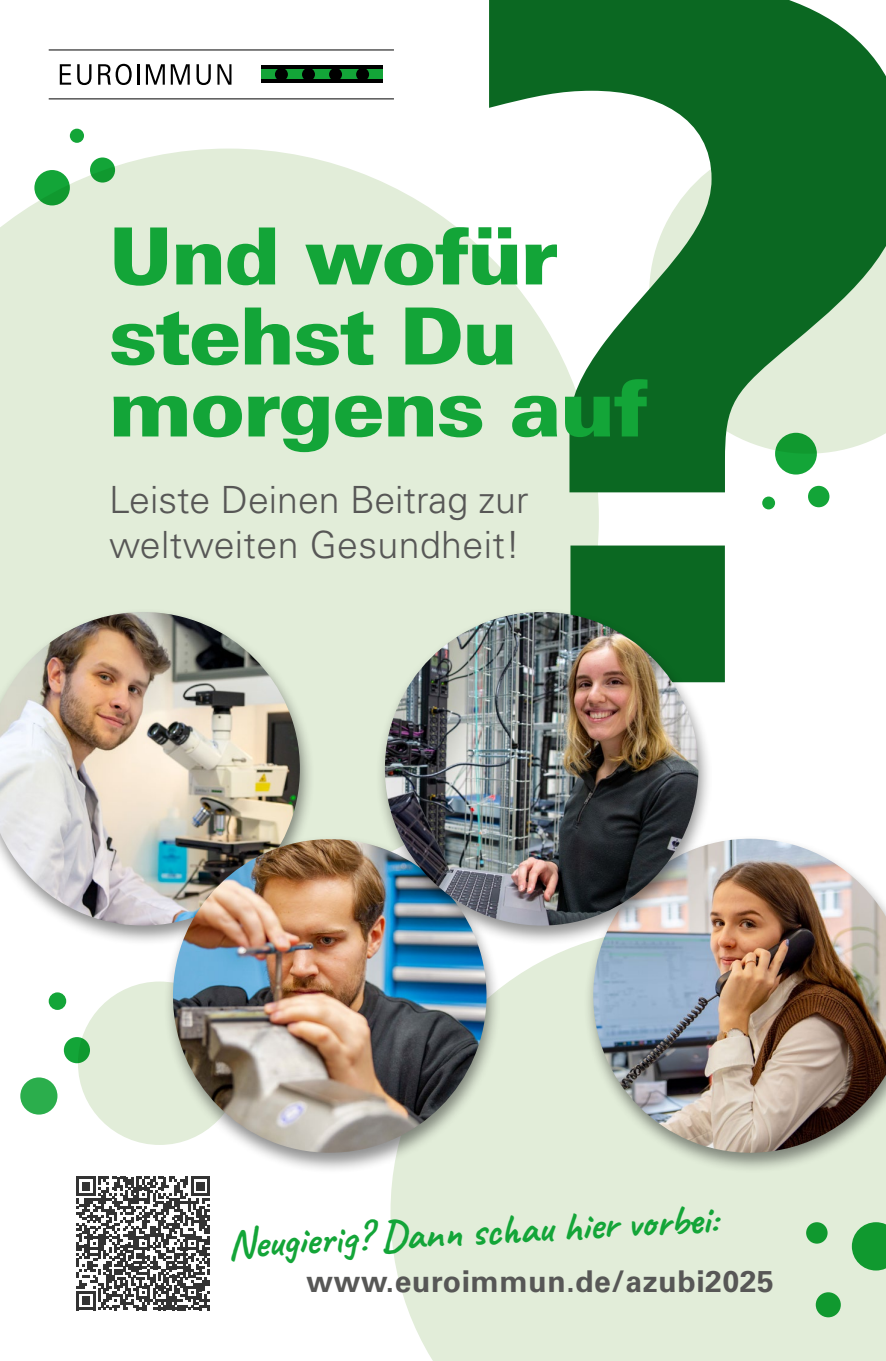
<style>
.page{position:relative;width:886px;height:1361px;background:#fff}
.page>*{position:absolute;margin:0;border:0;box-sizing:border-box;transform-origin:0 0}
.t1{font:900 78.75px/80px "Univers Next W1 G";letter-spacing:-.01em;color:#13a538}
.t2{font:42px "Caveat";color:#13a538}
.t3{font:300 37.5px/45px "Univers LT Pro 45";color:#575756}
.t4{font:700 30px "Univers LT Pro 65";letter-spacing:.02em;color:#575756}
</style>
<div class="page">
<div style="left:0;top:149px;width:489px;height:686px;background:#e2edd9"></div>
<div style="left:390px;top:946px;width:496px;height:415px;background:#e2edd9"></div>
<div style="left:78px;top:981px;width:163px;height:164px;background:#e2edd9;border-radius:50%"></div>
<svg style="left:852px;top:1222px;width:34px;height:48px;background:#30a649"></svg>
<div style="left:34px;top:170px;width:36px;height:35px;background:#13a538;border-radius:50%"></div>
<div style="left:806px;top:1222px;width:21px;height:21px;background:#10992f;border-radius:50%"></div>
<div style="left:70px;top:129px;width:14px;height:14px;background:#13a538;border-radius:50%"></div>
<div style="left:816px;top:1292px;width:25px;height:25px;background:#10992f;border-radius:50%"></div>
<div style="left:90px;top:157px;width:25px;height:26px;background:#13a538;border-radius:50%"></div>
<div style="left:64px;top:1037px;width:26px;height:26px;background:#13a538;border-radius:50%"></div>
<div style="left:49px;top:992px;width:17px;height:18px;background:#13a538;border-radius:50%"></div>
<div style="left:20px;top:1077px;width:37px;height:37px;background:#2bae4c;border-radius:50%"></div>
<div style="left:261px;top:69px;width:122px;height:11px;background:#13a538"></div>
<hr style="left:261px;top:80px;width:122px;height:3px;background:#000">
<hr style="left:261px;top:66px;width:122px;height:3px;background:#000">
<div style="left:275px;top:68px;width:13px;height:13px;background:#000;border-radius:50%"></div>
<div style="left:302px;top:68px;width:13px;height:13px;background:#000;border-radius:50%"></div>
<div style="left:329px;top:68px;width:13px;height:13px;background:#000;border-radius:50%"></div>
<div style="left:356px;top:68px;width:13px;height:13px;background:#000;border-radius:50%"></div>
<svg style="left:60px;top:64px;width:11px;height:21px"></svg>
<svg style="left:77px;top:64px;width:14px;height:21px"></svg>
<svg style="left:98px;top:64px;width:34px;height:21px"></svg>
<hr style="left:137px;top:64px;width:2px;height:21px;background:#000">
<svg style="left:146px;top:64px;width:19px;height:21px"></svg>
<svg style="left:171px;top:64px;width:19px;height:21px"></svg>
<svg style="left:196px;top:64px;width:15px;height:21px"></svg>
<svg style="left:217px;top:64px;width:14px;height:21px"></svg>
<hr style="left:49px;top:98px;width:345px;height:1px;background:#000">
<hr style="left:49px;top:50px;width:345px;height:1px;background:#000">
<svg style="left:489px;top:0;width:397px;height:682px"></svg>
<div style="left:583px;top:835px;width:303px;height:339px;background:#000;opacity:.44"></div>
<img style="left:593px;top:838px;width:293px;height:314px">
<div style="left:0;top:608px;width:315px;height:338px;background:#000;opacity:.44"></div>
<img style="left:0;top:612px;width:300px;height:313px">
<div style="left:162px;top:835px;width:340px;height:338px;background:#000;opacity:.44"></div>
<img style="left:173px;top:839px;width:313px;height:313px;border-radius:157px">
<div style="left:374px;top:608px;width:340px;height:338px;background:#000;opacity:.44"></div>
<img style="left:385px;top:612px;width:313px;height:313px;border-radius:157px">
<div style="left:63px;top:1165px;width:160px;height:156px;background:#fff"></div>
<svg style="left:76px;top:1176px;width:134px;height:134px"></svg>
<h1 class="t1" style="left:109px;top:215px;width:450px">Und wofür stehst Du</h1>
<h1 class="t1" style="left:109px;top:367px;width:540px">morgens auf</h1>
<p class="t3" style="left:109px;top:477px;width:421px">Leiste Deinen Beitrag zur weltweiten Gesundheit!</p>
<p class="t2" style="left:226px;top:1217px;width:492px;rotate:-3deg">Neugierig? Dann schau hier vorbei:</p>
<p class="t4" style="left:306px;top:1263px;width:469px">www.euroimmun.de/azubi2025</p>
</div>
